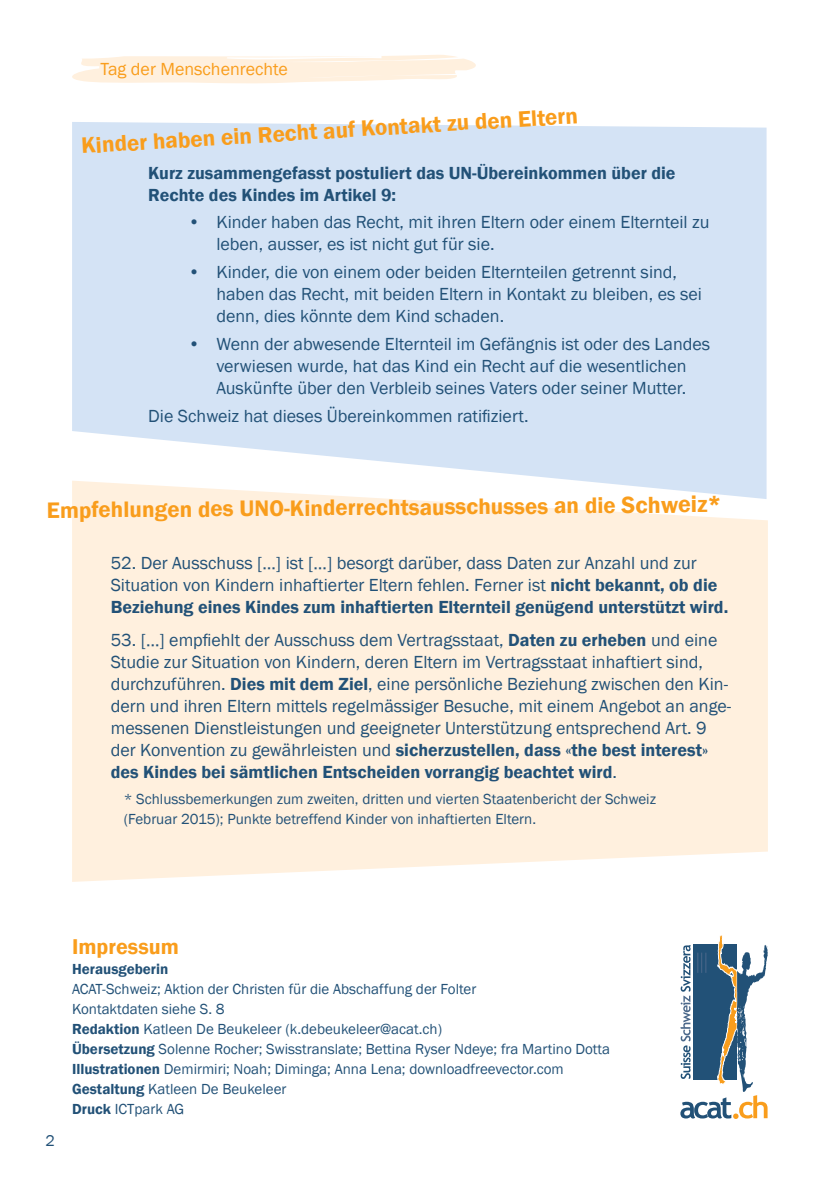
<style>
.page{position:relative;width:840px;height:1191px;background:#fff}
.page>*{position:absolute;margin:0;border:0;box-sizing:border-box;transform-origin:0 0}
.DE-_1__Überschrift{font:600 24px "Franklin Gothic";letter-spacing:-.01em;color:#f99d1c}
.DE-_1__Überschrift-2{font:600 23px "Franklin Gothic";color:#f99d1c}
.DE-_1__Überschrift-3{font:600 22px "Franklin Gothic";color:#f99d1c}
.DE-_UNO-Beschlüsse{font:18px/22px "Franklin Gothic";color:#225177}
.DE-_UNO-Beschlüsse-2{font:600 18px/22px "Franklin Gothic";color:#225177}
.t1{font:18px "Franklin Gothic";color:#f99d1c}
.t2{font:16px "Franklin Gothic";color:#225177}
.DE-_Impressum{font:15px "Franklin Gothic";color:#225177}
.DE-_UNO-Beschlüsse-3{font:15px/20px "Franklin Gothic";color:#225177}
.DE-_Impressum-2{font:600 15px "Franklin Gothic";color:#225177}
.s1{font-weight:600}
</style>
<div class="page">
<svg style="left:72px;top:55px;width:403px;height:28px"></svg>
<div style="left:72px;top:480px;width:695px;height:402px;background:#fff0de"></div>
<svg style="left:72px;top:122px;width:694px;height:377px;background:#d8e5f5"></svg>
<svg style="left:680px;top:935px;width:88px;height:184px"></svg>
<p class="t1" style="left:100px;top:58px;width:189px">Tag der Menschenrechte</p>
<p class="DE-_1__Überschrift-2" style="left:80px;top:134px;width:499px;rotate:-4deg">Kinder haben ein Recht auf Kontakt zu den Eltern</p>
<p class="DE-_UNO-Beschlüsse-2" style="left:148px;top:162px;width:528px">Kurz zusammengefasst postuliert das UN-Übereinkommen über die<br>Rechte des Kindes im Artikel 9:</p>
<p class="DE-_UNO-Beschlüsse" style="left:216px;top:212px;width:494px;text-indent:-28px">• Kinder haben das Recht, mit ihren Eltern oder einem Elternteil zu leben, ausser, es ist nicht gut für sie.</p>
<p class="DE-_UNO-Beschlüsse" style="left:216px;top:261px;width:486px;text-indent:-28px">• Kinder, die von einem oder beiden Elternteilen getrennt sind, haben das Recht, mit beiden Eltern in Kontakt zu bleiben, es sei denn, dies könnte dem Kind schaden.</p>
<p class="DE-_UNO-Beschlüsse" style="left:188px;top:333px;width:523px;text-align:center">• Wenn der abwesende Elternteil im Gefängnis ist oder des Landes verwiesen wurde, hat das Kind ein Recht auf die wesentlichen<br>Auskünfte über den Verbleib seines Vaters oder seiner Mutter.</p>
<p class="DE-_UNO-Beschlüsse" style="left:148px;top:405px;width:381px">Die Schweiz hat dieses Übereinkommen ratifiziert.</p>
<p class="DE-_1__Überschrift-2" style="left:47px;top:498px;width:570px;rotate:-1deg">Empfehlungen des UNO-Kinderrechtsausschusses an die</p>
<p class="DE-_1__Überschrift" style="left:621px;top:489px;width:102px">Schweiz*</p>
<p class="DE-_UNO-Beschlüsse" style="left:111px;top:552px;width:618px">52. Der Ausschuss […] ist […] besorgt darüber, dass Daten zur Anzahl und zur<br>Situation von Kindern inhaftierter Eltern fehlen. Ferner ist <span class="s1">nicht bekannt, ob die<br>Beziehung eines Kindes zum inhaftierten Elternteil genügend unterstützt wird.</span></p>
<p class="DE-_UNO-Beschlüsse" style="left:111px;top:629px;width:622px">53. […] empfiehlt der Ausschuss dem Vertragsstaat, <span class="s1">Daten zu erheben</span> und eine Studie zur Situation von Kindern, deren Eltern im Vertragsstaat inhaftiert sind, durchzuführen. <span class="s1">Dies mit dem Ziel</span>, eine persönliche Beziehung zwischen den Kin&shy;dern und ihren Eltern mittels regelmässiger Besuche, mit einem Angebot an ange&shy;messenen Dienstleistungen und geeigneter Unterstützung entsprechend Art. 9 der Konvention zu gewährleisten und <span class="s1">sicherzustellen, dass «the best interest» des Kindes bei sämtlichen Entscheiden vorrangig beachtet wird</span>.</p>
<p class="DE-_UNO-Beschlüsse-3" style="left:124px;top:789px;width:533px">* Schlussbemerkungen zum zweiten, dritten und vierten Staatenbericht der Schweiz (Februar 2015); Punkte betreffend Kinder von inhaftierten Eltern.</p>
<p class="t2" style="left:45px;top:1130px;width:11px">2</p>
<p class="DE-_1__Überschrift-3" style="left:72px;top:932px;width:108px">Impressum</p>
<p class="DE-_Impressum-2" style="left:72px;top:959px;width:98px">Herausgeberin</p>
<p class="DE-_Impressum" style="left:72px;top:979px;width:405px">ACAT-Schweiz; Aktion der Christen für die Abschaffung der Folter</p>
<p class="DE-_Impressum" style="left:72px;top:999px;width:154px">Kontaktdaten siehe S. 8</p>
<p class="DE-_Impressum" style="left:72px;top:1019px;width:371px"><span class="s1">Redaktion</span> Katleen De Beukeleer (k.debeukeleer@acat.ch)</p>
<p class="DE-_Impressum" style="left:72px;top:1039px;width:539px"><span class="s1">Übersetzung</span> Solenne Rocher; Swisstranslate; Bettina Ryser Ndeye; fra Martino Dotta</p>
<p class="DE-_Impressum" style="left:72px;top:1059px;width:493px"><span class="s1">Illustrationen</span> Demirmiri; Noah; Diminga; Anna Lena; downloadfreevector.com</p>
<p class="DE-_Impressum" style="left:72px;top:1079px;width:216px"><span class="s1">Gestaltung</span> Katleen De Beukeleer</p>
<p class="DE-_Impressum" style="left:72px;top:1099px;width:113px"><span class="s1">Druck</span> ICTpark AG</p>
</div>
